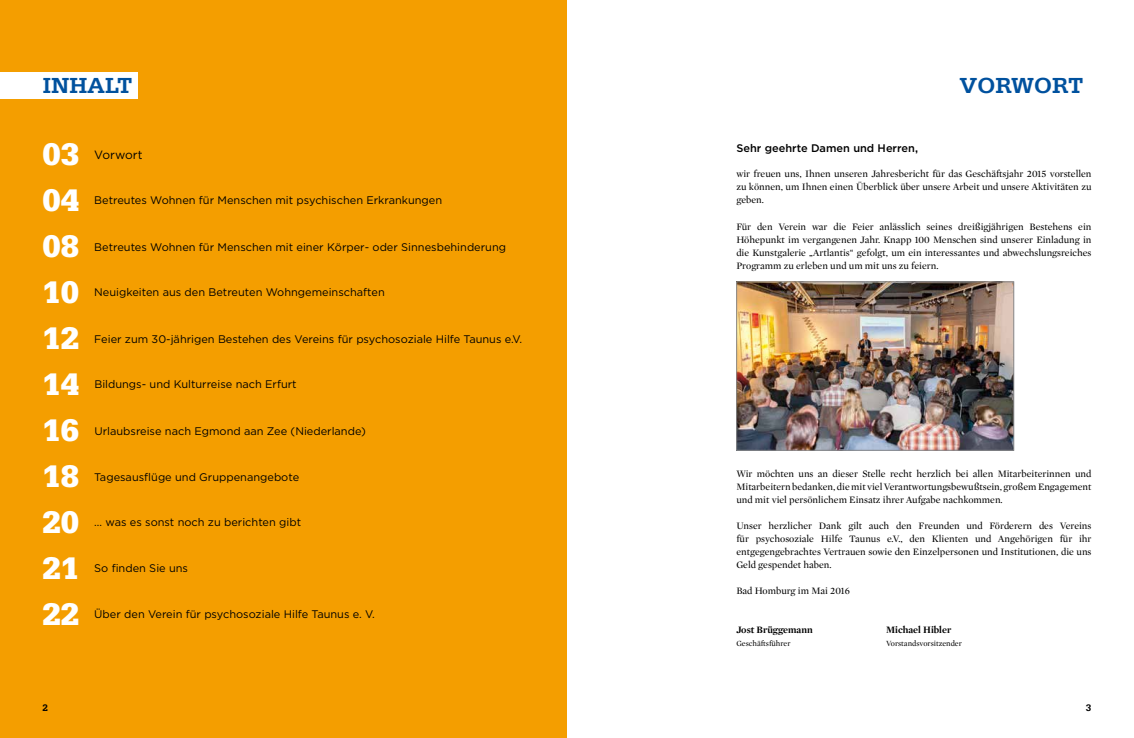
<style>
.page{position:relative;width:1134px;height:738px;background:#fff}
.page>*{position:absolute;margin:0;border:0;box-sizing:border-box;transform-origin:0 0}
.t1{font:900 33px/46px "Serifa Std";color:#fff;text-align:justify}
.t2{font:700 23px "Serifa Std";color:#00519e}
.t3{font:12px "Gotham";color:#000}
.t4{font:11px "Gotham";color:#000}
.t5{font:500 11px "Gotham";color:#000}
.t6{font:10px/13px "Mercury Display";color:#000;text-align:justify}
.t7{font:700 10px "Mercury Display";color:#000}
.t8{font:700 10px "Serifa Std";color:#000}
.t9{font:8px "Mercury Display";color:#000}
.s1{font-family:"Serifa Std";font-weight:700}
</style>
<div class="page">
<div style="left:0;top:0;width:567px;height:737px;background:#f49e00"></div>
<div style="left:0;top:72px;width:138px;height:27px;background:#fff"></div>
<img style="left:738px;top:283px;width:274px;height:165px">
<div style="left:736px;top:281px;width:278px;height:169px;border:1px solid #87888a"></div>
<h2 class="t2" style="left:43px;top:72px;width:91px">Inhalt</h2>
<h1 class="t1" style="left:43px;top:130px;width:38px">03<br>04<br>08<br>10<br>12<br>14<br>16<br>18<br>20<br>21<br>22</h1>
<p class="t3" style="left:94px;top:148px;width:50px">Vorwort</p>
<p class="t4" style="left:94px;top:194px;width:349px">Betreutes Wohnen für Menschen mit psychischen Erkrankungen</p>
<p class="t4" style="left:94px;top:240px;width:413px">Betreutes Wohnen für Menschen mit einer Körper- oder Sinnesbehinderung</p>
<p class="t4" style="left:94px;top:286px;width:292px">Neuigkeiten aus den Betreuten Wohngemeinschaften</p>
<p class="t4" style="left:94px;top:332px;width:429px">Feier zum 30-jährigen Bestehen des Vereins für psychosoziale Hilfe Taunus e.V.</p>
<p class="t4" style="left:94px;top:378px;width:204px">Bildungs- und Kulturreise nach Erfurt</p>
<p class="t4" style="left:94px;top:424px;width:273px">Urlaubsreise nach Egmond aan Zee (Niederlande)</p>
<p class="t4" style="left:94px;top:470px;width:206px">Tagesausflüge und Gruppenangebote</p>
<p class="t4" style="left:94px;top:515px;width:208px">… was es sonst noch zu berichten gibt</p>
<p class="t4" style="left:94px;top:562px;width:95px">So finden Sie uns</p>
<p class="t4" style="left:94px;top:608px;width:282px">Über den Verein für psychosoziale Hilfe Taunus e. V.</p>
<p class="t5" style="left:736px;top:141px;width:183px">Sehr geehrte Damen und Herren<span class="s1">,</span></p>
<h2 class="t2" style="left:960px;top:72px;width:124px">VORWORT</h2>
<p class="t6" style="left:736px;top:167px;width:357px">wir freuen uns, Ihnen unseren Jahresbericht für das Geschäftsjahr 2015 vorstellen zu können, um Ihnen einen Überblick über unsere Arbeit und unsere Aktivitäten zu geben.</p>
<p class="t6" style="left:736px;top:219px;width:357px">Für den Verein war die Feier anlässlich seines dreißigjährigen Bestehens ein Höhepunkt im vergangenen Jahr. Knapp 100 Menschen sind unserer Einladung in die Kunstgalerie „Artlantis“ gefolgt, um ein interessantes und abwechslungsreiches Programm zu erleben und um mit uns zu feiern.</p>
<p class="t6" style="left:736px;top:466px;width:357px">Wir möchten uns an dieser Stelle recht herzlich bei allen Mitarbeiterinnen und Mitarbeitern bedanken, die mit viel Verantwortungsbewußtsein, großem Engagement und mit viel persönlichem Einsatz ihrer Aufgabe nachkommen.</p>
<p class="t6" style="left:736px;top:518px;width:357px">Unser herzlicher Dank gilt auch den Freunden und Förderern des Vereins für psychosoziale Hilfe Taunus e.V., den Klienten und Angehörigen für ihr entgegengebrachtes Vertrauen sowie den Einzelpersonen und Institutionen, die uns Geld gespendet haben.</p>
<p class="t6" style="left:736px;top:583px;width:115px">Bad Homburg im Mai 2016</p>
<p class="t7" style="left:736px;top:622px;width:78px">Jost Brüggemann</p>
<p class="t9" style="left:736px;top:637px;width:56px">Geschäftsführer</p>
<p class="t7" style="left:886px;top:622px;width:67px">Michael Hibler</p>
<p class="t9" style="left:886px;top:637px;width:77px">Vorstandsvorsitzender</p>
<p class="t8" style="left:43px;top:701px;width:7px">2</p>
<p class="t8" style="left:1086px;top:701px;width:7px">3</p>
</div>
